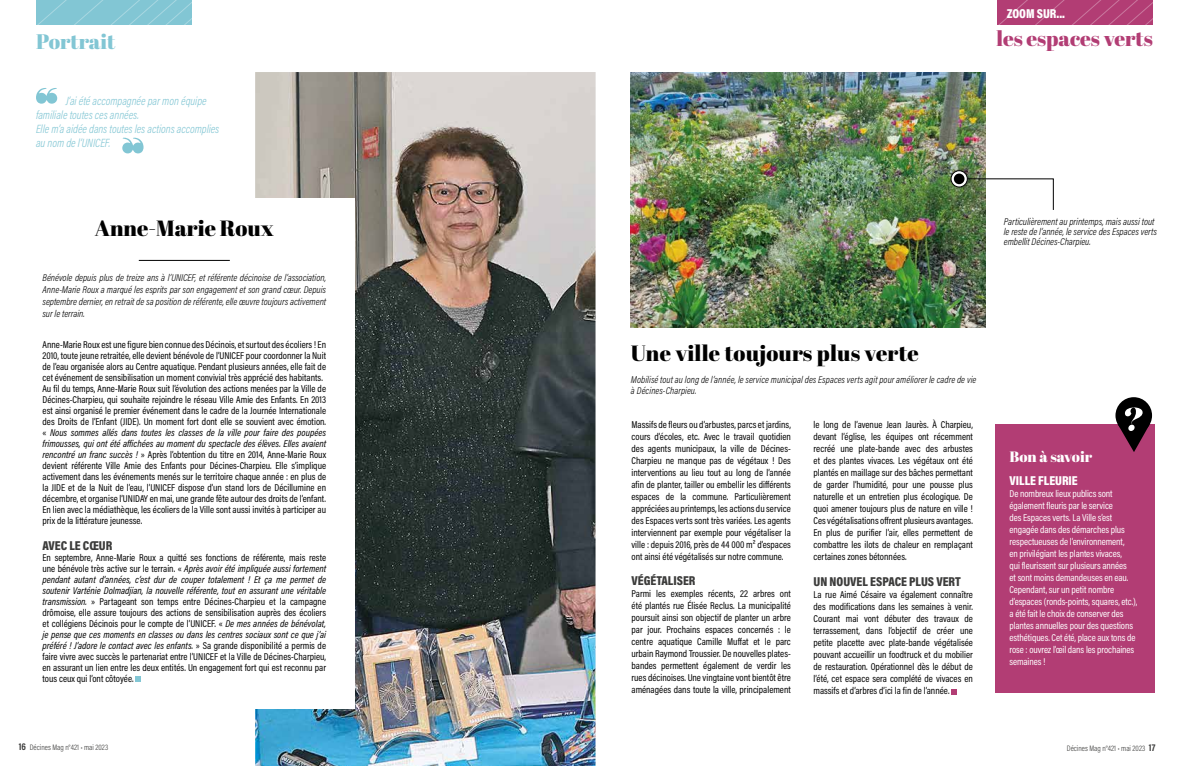
<style>
.page{position:relative;width:1191px;height:766px;background:#fff}
.page>*{position:absolute;margin:0;border:0;box-sizing:border-box;transform-origin:0 0}
.t1{font:22px "Abril Fatface";letter-spacing:.01em;color:#000}
.t2{font:21px "Abril Fatface";color:#b23d74}
.t3{font:21px "Abril Fatface";color:#82c6d4}
.t4{font:15px "Abril Fatface";color:#fff}
.t5{font:900 13px "Acumin Pro Cond";color:#3c3c3b}
.t6{font:900 13px "Acumin Pro Cond";letter-spacing:-.005em;color:#fff}
.t7{font:italic 300 12px/14px "Acumin Pro Cond";color:#82c6d4;scale:.96 1}
.t8{font:10px/12px "Acumin Pro Cond";color:#000;text-align:justify}
.t9{font:italic 300 10px/12px "Acumin Pro Cond";letter-spacing:.005em;color:#000}
.t10{font:10px/12px "Acumin Pro Cond";letter-spacing:-.01em;color:#fff}
.t11{font:300 8px "Acumin Pro Cond";color:#3c3c3b}
.s1{font-style:italic}
.s2{font-weight:700;font-size:10px}
</style>
<div class="page">
<img style="left:255px;top:72px;width:340px;height:693px">
<div style="left:14px;top:198px;width:340px;height:511px;background:#fff"></div>
<svg style="left:36px;top:0;width:156px;height:24px;background:#84c6d4"></svg>
<svg style="left:997px;top:0;width:156px;height:24px;background:#b34076"></svg>
<hr style="left:139px;top:260px;width:91px;height:1px;background:#000">
<svg style="left:136px;top:676px;width:5px;height:6px"></svg>
<svg style="left:122px;top:138px;width:21px;height:15px"></svg>
<svg style="left:36px;top:88px;width:21px;height:16px"></svg>
<svg style="left:951px;top:689px;width:6px;height:5px"></svg>
<div style="left:995px;top:424px;width:159px;height:269px;background:#b23d74"></div>
<div style="left:1115px;top:397px;width:37px;height:36px;background:#000;border-radius:50%"></div>
<svg style="left:1118px;top:407px;width:31px;height:45px"></svg>
<img style="left:631px;top:72px;width:354px;height:255px">
<svg style="left:959px;top:178px;width:95px;height:33px"></svg>
<svg style="left:951px;top:171px;width:16px;height:16px"></svg>
<div style="left:950px;top:170px;width:17px;height:17px;border:1px solid #000;border-radius:50%"></div>
<div style="left:954px;top:173px;width:10px;height:11px;background:#000;border-radius:50%"></div>
<h2 class="t3" style="left:36px;top:27px;width:81px">Portrait</h2>
<p class="t7" style="left:36px;top:93px;width:192px;text-indent:30px">J’ai été accompagnée par mon équipe familiale toutes ces années.<br>Elle m’a aidée dans toutes les actions accomplies au nom de l’UNICEF.</p>
<h1 class="t1" style="left:95px;top:213px;width:181px">Anne-Marie Roux</h1>
<p class="t9" style="left:43px;top:272px;width:285px;text-align:justify">Bénévole depuis plus de treize ans à l’UNICEF, et référente décinoise de l’association, Anne-Marie Roux a marqué les esprits par son engagement et son grand cœur. Depuis septembre dernier, en retrait de sa position de référente, elle œuvre toujours activement sur le terrain.</p>
<p class="t8" style="left:43px;top:338px;width:285px;line-height:11px;text-align:left">Anne-Marie Roux est une figure bien connue des Décinois, et surtout des écoliers ! En 2010, toute jeune retraitée, elle devient bénévole de l’UNICEF pour coordonner la Nuit de l’eau organisée alors au Centre aquatique. Pendant plusieurs années, elle fait de cet événement de sensibilisation un moment convivial très apprécié des habitants.<br>Au fil du temps, Anne-Marie Roux suit l’évolution des actions menées par la Ville de Décines-Charpieu, qui souhaite rejoindre le réseau Ville Amie des Enfants. En 2013 est ainsi organisé le premier événement dans le cadre de la Journée Internationale des Droits de l’Enfant (JIDE). Un moment fort dont elle se souvient avec émotion. « <span class="s1">Nous sommes allés dans toutes les classes de la ville pour faire des poupées frimousses, qui ont été affichées au moment du spectacle des élèves. Elles avaient rencontré un franc succès !</span> » Après l’obtention du titre en 2014, Anne-Marie Roux devient référente Ville Amie des Enfants pour Décines-Charpieu. Elle s’implique activement dans les événements menés sur le territoire chaque année : en plus de la JIDE et de la Nuit de l’eau, l’UNICEF dispose d’un stand lors de Décillumine en décembre, et organise l’UNIDAY en mai, une grande fête autour des droits de l’enfant.<br>En lien avec la médiathèque, les écoliers de la Ville sont aussi invités à participer au prix de la littérature jeunesse.</p>
<h3 class="t5" style="left:43px;top:537px;width:71px">AVEC LE CŒUR</h3>
<p class="t8" style="left:43px;top:551px;width:285px;line-height:11px">En septembre, Anne-Marie Roux a quitté ses fonctions de référente, mais reste une bénévole très active sur le terrain. « <span class="s1">Après avoir été impliquée aussi fortement pendant autant d’années, c’est dur de couper totalement ! Et ça me permet de soutenir Varténie Dolmadjian, la nouvelle référente, tout en assurant une véritable transmission.</span> » Partageant son temps entre Décines-Charpieu et la campagne drômoise, elle assure toujours des actions de sensibilisation auprès des écoliers et collégiens Décinois pour le compte de l’UNICEF. « <span class="s1">De mes années de bénévolat, je pense que ces moments en classes ou dans les centres sociaux sont ce que j’ai préféré ! J’adore le contact avec les enfants.</span> » Sa grande disponibilité a permis de faire vivre avec succès le partenariat entre l’UNICEF et la Ville de Décines-Charpieu, en assurant un lien entre les deux entités. Un engagement fort qui est reconnu par tous ceux qui l’ont côtoyée.</p>
<h3 class="t6" style="left:1006px;top:5px;width:60px">ZOOM SUR...</h3>
<h2 class="t2" style="left:996px;top:24px;width:158px">les espaces verts</h2>
<p class="t9" style="left:1003px;top:216px;width:155px;line-height:10px">Particulièrement au printemps, mais aussi tout le reste de l’année, le service des Espaces verts embellit Décines-Charpieu.</p>
<h1 class="t1" style="left:631px;top:337px;width:289px">Une ville toujours plus verte</h1>
<p class="t9" style="left:631px;top:373px;width:347px;line-height:11px">Mobilisé tout au long de l’année, le service municipal des Espaces verts agit pour améliorer le cadre de vie à Décines-Charpieu.</p>
<p class="t8" style="left:631px;top:418px;width:161px">Massifs de fleurs ou d’arbustes, parcs et jardins, cours d’écoles, etc. Avec le travail quotidien des agents municipaux, la ville de Décines-Charpieu ne manque pas de végétaux ! Des interventions au lieu tout au long de l’année afin de planter, tailler ou embellir les différents espaces de la commune. Particulièrement appréciées au printemps, les actions du service des Espaces verts sont très variées. Les agents interviennent par exemple pour végétaliser la ville : depuis 2016, près de 44 000 m² d’espaces ont ainsi été végétalisés sur notre commune.</p>
<h3 class="t5" style="left:631px;top:572px;width:65px">VÉGÉTALISER</h3>
<p class="t8" style="left:631px;top:587px;width:161px">Parmi les exemples récents, 22 arbres ont été plantés rue Élisée Reclus. La municipalité poursuit ainsi son objectif de planter un arbre par jour. Prochains espaces concernés : le centre aquatique Camille Muffat et le parc urbain Raymond Troussier. De nouvelles plates&shy;bandes permettent également de verdir les rues décinoises. Une vingtaine vont bientôt être aménagées dans toute la ville, principalement</p>
<p class="t8" style="left:813px;top:418px;width:161px">le long de l’avenue Jean Jaurès. À Charpieu, devant l’église, les équipes ont récemment recréé une plate-bande avec des arbustes et des plantes vivaces. Les végétaux ont été plantés en maillage sur des bâches permettant de garder l’humidité, pour une pousse plus naturelle et un entretien plus écologique. De quoi amener toujours plus de nature en ville !<br>Ces végétalisations offrent plusieurs avantages.<br>En plus de purifier l’air, elles permettent de combattre les ilots de chaleur en remplaçant certaines zones bétonnées.</p>
<h3 class="t5" style="left:813px;top:573px;width:149px">UN NOUVEL ESPACE PLUS VERT</h3>
<p class="t8" style="left:813px;top:588px;width:161px">La rue Aimé Césaire va également connaître des modifications dans les semaines à venir.<br>Courant mai vont débuter des travaux de terrassement, dans l’objectif de créer une petite placette avec plate-bande végétalisée pouvant accueillir un foodtruck et du mobilier de restauration. Opérationnel dès le début de l’été, cet espace sera complété de vivaces en massifs et d’arbres d’ici la fin de l’année.</p>
<h3 class="t4" style="left:1009px;top:446px;width:84px">Bon à savoir</h3>
<h3 class="t6" style="left:1009px;top:472px;width:70px">VILLE FLEURIE</h3>
<p class="t10" style="left:1009px;top:487px;width:129px">De nombreux lieux publics sont également fleuris par le service<br>des Espaces verts. La Ville s’est engagée dans des démarches plus respectueuses de l’environnement,<br>en privilégiant les plantes vivaces,<br>qui fleurissent sur plusieurs années<br>et sont moins demandeuses en eau.<br>Cependant, sur un petit nombre d’espaces (ronds-points, squares, etc.), a été fait le choix de conserver des plantes annuelles pour des questions esthétiques. Cet été, place aux tons de rose : ouvrez l’œil dans les prochaines semaines !</p>
<h3 class="t4" style="left:1009px;top:489px;width:84px">Bon à savoir</h3>
<p class="t11" style="left:19px;top:742px;width:91px"><span class="s2">16</span> Décines Mag n°421 • mai 2023</p>
<p class="t11" style="left:1066px;top:742px;width:90px">Décines Mag n°421 • mai 2023 <span class="s2">17</span></p>
</div>
